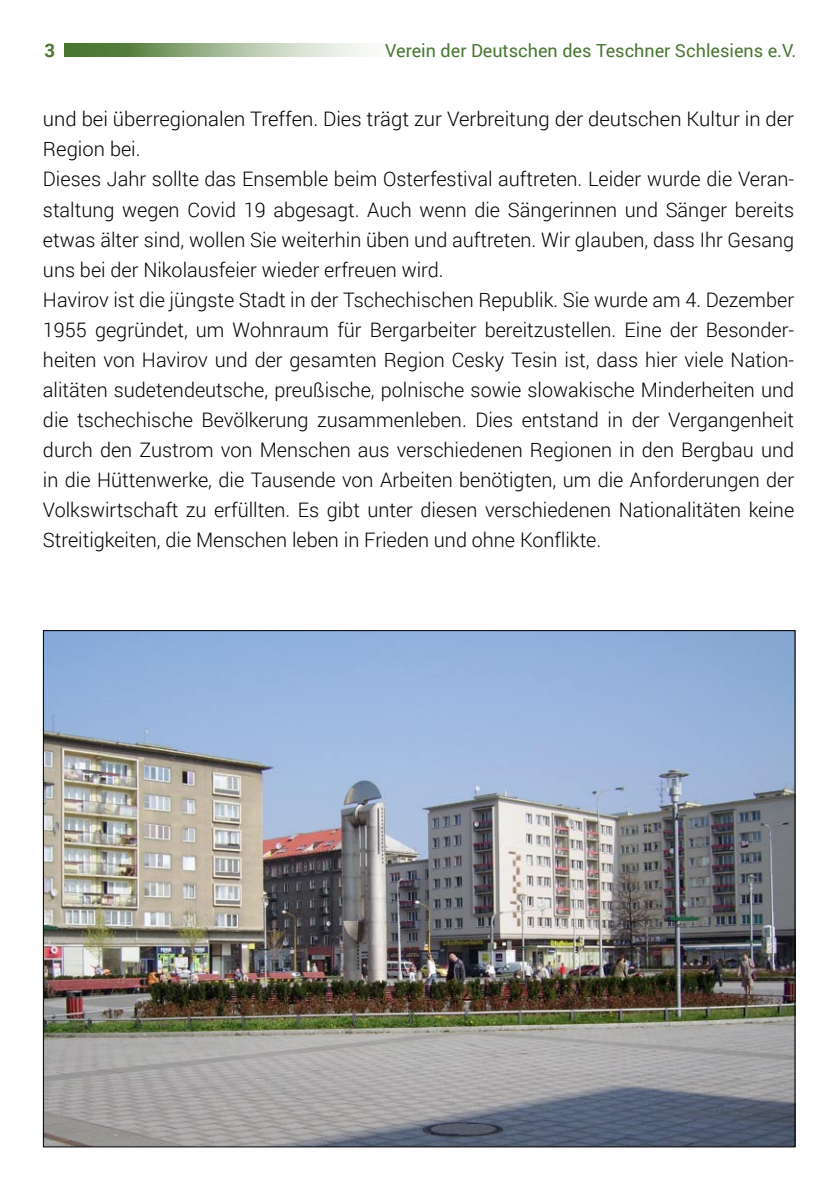
<style>
.page{position:relative;width:840px;height:1191px;background:#fff}
.page>*{position:absolute;margin:0;border:0;box-sizing:border-box;transform-origin:0 0}
.BASI{font:300 20px/30px "Roboto";color:#000;text-align:justify}
.t1{font:700 18.6px "Roboto";color:#497631}
.t2{font:18px "Roboto";color:#497631}
</style>
<div class="page">
<img style="left:45px;top:632px;width:748px;height:513px">
<svg style="left:64px;top:44px;width:303px;height:13px;background:#9cb48e"></svg>
<p class="t1" style="left:44px;top:37px;width:12px">3</p>
<p class="t2" style="left:385px;top:38px;width:412px">Verein der Deutschen des Teschner Schlesiens e.V.</p>
<p class="BASI" style="left:43px;top:104px;width:752px">und bei überregionalen Treffen. Dies trägt zur Verbreitung der deutschen Kultur in der<br>Region bei.</p>
<p class="BASI" style="left:43px;top:164px;width:752px">Dieses Jahr sollte das Ensemble beim Osterfestival auftreten. Leider wurde die Veran&shy;staltung wegen Covid 19 abgesagt. Auch wenn die Sängerinnen und Sänger bereits etwas älter sind, wollen Sie weiterhin üben und auftreten. Wir glauben, dass Ihr Gesang uns bei der Nikolausfeier wieder erfreuen wird.</p>
<p class="BASI" style="left:43px;top:284px;width:752px">Havirov ist die jüngste Stadt in der Tschechischen Republik. Sie wurde am 4. Dezember 1955 gegründet, um Wohnraum für Bergarbeiter bereitzustellen. Eine der Besonder&shy;heiten von Havirov und der gesamten Region Cesky Tesin ist, dass hier viele Nation&shy;alitäten sudetendeutsche, preußische, polnische sowie slowakische Minderheiten und die tschechische Bevölkerung zusammenleben. Dies entstand in der Vergangenheit durch den Zustrom von Menschen aus verschiedenen Regionen in den Bergbau und in die Hüttenwerke, die Tausende von Arbeiten benötigten, um die Anforderungen der Volkswirtschaft zu erfüllten. Es gibt unter diesen verschiedenen Nationalitäten keine Streitigkeiten, die Menschen leben in Frieden und ohne Konflikte.</p>
</div>
